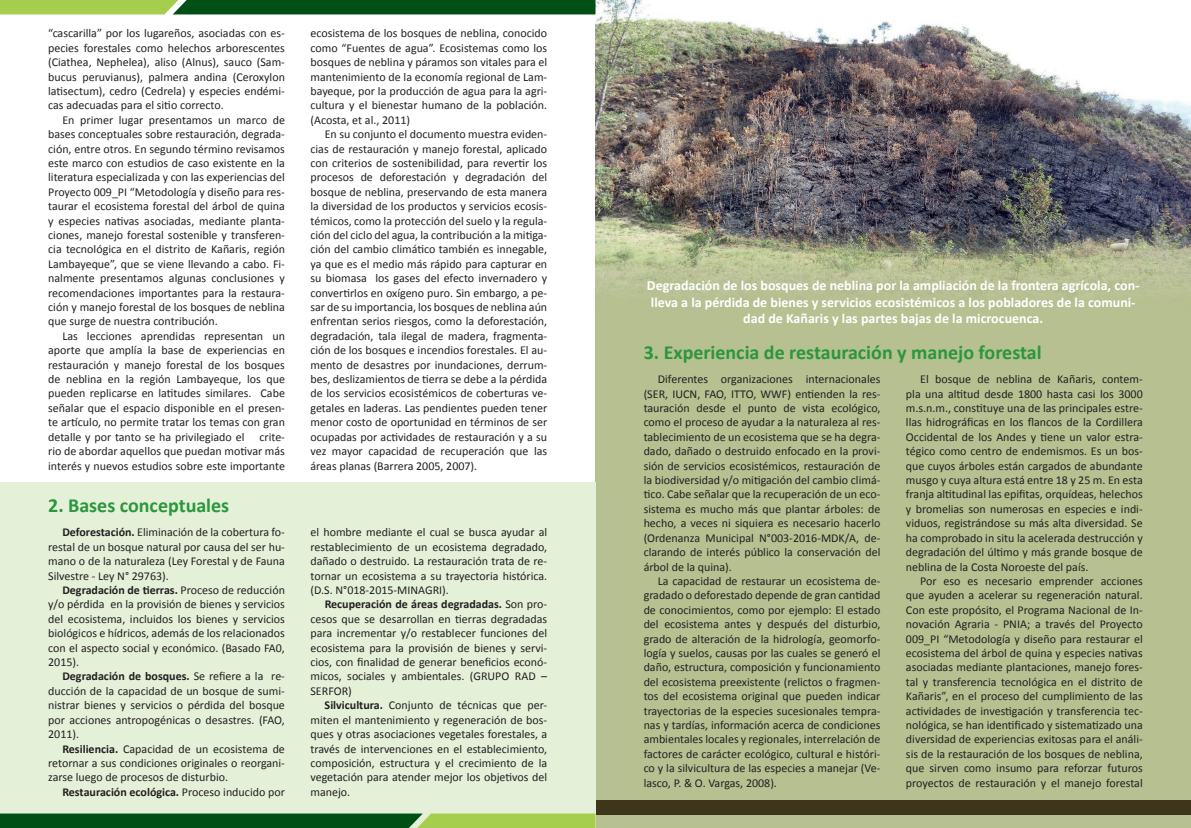
<style>
.page{position:relative;width:1191px;height:828px;background:#fff}
.page>*{position:absolute;margin:0;border:0;box-sizing:border-box;transform-origin:0 0}
.t1{font:700 20px "Calibri";color:#2a973d}
.t2{font:700 14px/16.8px "Calibri";color:#fff;text-align:center}
.t3{font:12px/14.4px "Calibri";color:#231f20;text-align:justify}
.t4{font:700 12px "Calibri";color:#231f20}
.s1{font-weight:700}
.s2{font-weight:400}
</style>
<div class="page">
<div style="left:595px;top:0;width:596px;height:828px;background:#b6c091"></div>
<img style="left:595px;top:0;width:596px;height:296px">
<div style="left:595px;top:799px;width:596px;height:15px;background:#3d361a"></div>
<div style="left:0;top:482px;width:595px;height:346px;background:#e4f0d8"></div>
<svg style="left:0;top:0;width:595px;height:14px;background:#327627"></svg>
<svg style="left:0;top:813px;width:595px;height:15px;background:#38792d"></svg>
<p class="t3" style="left:48px;top:26px;width:238px">“cascarilla” por los lugareños, asociadas con es&shy;pecies forestales como helechos arborescentes (Ciathea, Nephelea), aliso (Alnus), sauco (Sam&shy;bucus peruvianus), palmera andina (Ceroxylon latisectum), cedro (Cedrela) y especies endémi&shy;cas adecuadas para el sitio correcto.</p>
<p class="t3" style="left:48px;top:113px;width:238px;text-indent:14px">En primer lugar presentamos un marco de bases conceptuales sobre restauración, degrada&shy;ción, entre otros. En segundo término revisamos este marco con estudios de caso existente en la literatura especializada y con las experiencias del Proyecto 009_PI “Metodología y diseño para res&shy;taurar el ecosistema forestal del árbol de quina y especies nativas asociadas, mediante planta&shy;ciones, manejo forestal sostenible y transferen&shy;cia tecnológica en el distrito de Kañaris, región Lambayeque”, que se viene llevando a cabo. Fi&shy;nalmente presentamos algunas conclusiones y recomendaciones importantes para la restaura&shy;ción y manejo forestal de los bosques de neblina que surge de nuestra contribución.</p>
<p class="t3" style="left:48px;top:329px;width:238px;text-indent:14px">Las lecciones aprendidas representan un aporte que amplía la base de experiencias en restauración y manejo forestal de los bosques de neblina en la región Lambayeque, los que pueden replicarse en latitudes similares. Cabe señalar que el espacio disponible en el presen&shy;te artículo, no permite tratar los temas con gran detalle y por tanto se ha privilegiado el crite&shy;rio de abordar aquellos que puedan motivar más interés y nuevos estudios sobre este importante</p>
<h1 class="t1" style="left:48px;top:493px;width:182px">2. Bases conceptuales</h1>
<p class="t3" style="left:48px;top:525px;width:238px;text-indent:14px"><span class="s1">Deforestación.</span> Eliminación de la cobertura fo&shy;restal de un bosque natural por causa del ser hu&shy;mano o de la naturaleza (Ley Forestal y de Fauna Silvestre - Ley N° 29763).</p>
<p class="t3" style="left:48px;top:583px;width:238px;text-indent:14px"><span class="s1">Degradación de tierras.</span> Proceso de reducción y/o pérdida en la provisión de bienes y servicios del ecosistema, incluidos los bienes y servicios biológicos e hídricos, además de los relacionados con el aspecto social y económico. (Basado FA0, 2015).</p>
<p class="t3" style="left:48px;top:669px;width:238px;text-indent:14px"><span class="s1">Degradación de bosques.</span> Se refiere a la re&shy;ducción de la capacidad de un bosque de sumi&shy;nistrar bienes y servicios o pérdida del bosque por acciones antropogénicas o desastres. (FAO, 2011).</p>
<p class="t3" style="left:48px;top:741px;width:238px;text-indent:14px"><span class="s1">Resiliencia.</span> Capacidad de un ecosistema de retornar a sus condiciones originales o reorgani&shy;zarse luego de procesos de disturbio.</p>
<p class="t4" style="left:62px;top:784px;width:224px">Restauración ecológica. <span class="s2">Proceso inducido por</span></p>
<p class="t3" style="left:310px;top:26px;width:238px">ecosistema de los bosques de neblina, conocido como “Fuentes de agua”. Ecosistemas como los bosques de neblina y páramos son vitales para el mantenimiento de la economía regional de Lam&shy;bayeque, por la producción de agua para la agri&shy;cultura y el bienestar humano de la población. (Acosta, et al., 2011)</p>
<p class="t3" style="left:310px;top:127px;width:238px;text-indent:14px">En su conjunto el documento muestra eviden&shy;cias de restauración y manejo forestal, aplicado con criterios de sostenibilidad, para revertir los procesos de deforestación y degradación del bosque de neblina, preservando de esta manera la diversidad de los productos y servicios ecosis&shy;témicos, como la protección del suelo y la regula&shy;ción del ciclo del agua, la contribución a la mitiga&shy;ción del cambio climático también es innegable, ya que es el medio más rápido para capturar en su biomasa los gases del efecto invernadero y convertirlos en oxígeno puro. Sin embargo, a pe&shy;sar de su importancia, los bosques de neblina aún enfrentan serios riesgos, como la deforestación, degradación, tala ilegal de madera, fragmenta&shy;ción de los bosques e incendios forestales. El au&shy;mento de desastres por inundaciones, derrum&shy;bes, deslizamientos de tierra se debe a la pérdida de los servicios ecosistémicos de coberturas ve&shy;getales en laderas. Las pendientes pueden tener menor costo de oportunidad en términos de ser ocupadas por actividades de restauración y a su vez mayor capacidad de recuperación que las áreas planas (Barrera 2005, 2007).</p>
<p class="t3" style="left:310px;top:525px;width:238px">el hombre mediante el cual se busca ayudar al restablecimiento de un ecosistema degradado, dañado o destruido. La restauración trata de re&shy;tornar un ecosistema a su trayectoria histórica. (D.S. N°018-2015-MINAGRI).</p>
<p class="t3" style="left:310px;top:597px;width:238px;text-indent:14px"><span class="s1">Recuperación de áreas degradadas.</span> Son pro&shy;cesos que se desarrollan en tierras degradadas para incrementar y/o restablecer funciones del ecosistema para la provisión de bienes y servi&shy;cios, con finalidad de generar beneficios econó&shy;micos, sociales y ambientales. (GRUPO RAD – SERFOR)</p>
<p class="t3" style="left:310px;top:698px;width:238px;text-indent:14px"><span class="s1">Silvicultura.</span> Conjunto de técnicas que per&shy;miten el mantenimiento y regeneración de bos&shy;ques y otras asociaciones vegetales forestales, a través de intervenciones en el establecimiento, composición, estructura y el crecimiento de la vegetación para atender mejor los objetivos del manejo.</p>
<p class="t2" style="left:647px;top:277px;width:494px">Degradación de los bosques de neblina por la ampliación de la frontera agrícola, con&shy;lleva a la pérdida de bienes y servicios ecosistémicos a los pobladores de la comuni&shy;dad de Kañaris y las partes bajas de la microcuenca.</p>
<h1 class="t1" style="left:643px;top:340px;width:399px">3. Experiencia de restauración y manejo forestal</h1>
<p class="t3" style="left:643px;top:372px;width:238px;text-indent:14px">Diferentes organizaciones internacionales (SER, IUCN, FAO, ITTO, WWF) entienden la res&shy;tauración desde el punto de vista ecológico, como el proceso de ayudar a la naturaleza al res&shy;tablecimiento de un ecosistema que se ha degra&shy;dado, dañado o destruido enfocado en la provi&shy;sión de servicios ecosistémicos, restauración de la biodiversidad y/o mitigación del cambio climá&shy;tico. Cabe señalar que la recuperación de un eco&shy;sistema es mucho más que plantar árboles: de hecho, a veces ni siquiera es necesario hacerlo (Ordenanza Municipal N°003-2016-MDK/A, de&shy;clarando de interés público la conservación del árbol de la quina).</p>
<p class="t3" style="left:643px;top:574px;width:238px;text-indent:14px">La capacidad de restaurar un ecosistema de&shy;gradado o deforestado depende de gran cantidad de conocimientos, como por ejemplo: El estado del ecosistema antes y después del disturbio, grado de alteración de la hidrología, geomorfo&shy;logía y suelos, causas por las cuales se generó el daño, estructura, composición y funcionamiento del ecosistema preexistente (relictos o fragmen&shy;tos del ecosistema original que pueden indicar trayectorias de la especies sucesionales tempra&shy;nas y tardías, información acerca de condiciones ambientales locales y regionales, interrelación de factores de carácter ecológico, cultural e históri&shy;co y la silvicultura de las especies a manejar (Ve&shy;lasco, P. &amp; O. Vargas, 2008).</p>
<p class="t3" style="left:906px;top:372px;width:238px;text-indent:14px">El bosque de neblina de Kañaris, contem&shy;pla una altitud desde 1800 hasta casi los 3000 m.s.n.m., constituye una de las principales estre&shy;llas hidrográficas en los flancos de la Cordillera Occidental de los Andes y tiene un valor estra&shy;tégico como centro de endemismos. Es un bos&shy;que cuyos árboles están cargados de abundante musgo y cuya altura está entre 18 y 25 m. En esta franja altitudinal las epifitas, orquídeas, helechos y bromelias son numerosas en especies e indi&shy;viduos, registrándose su más alta diversidad. Se ha comprobado in situ la acelerada destrucción y degradación del último y más grande bosque de neblina de la Costa Noroeste del país.</p>
<p class="t3" style="left:906px;top:574px;width:238px;text-indent:14px">Por eso es necesario emprender acciones que ayuden a acelerar su regeneración natural.<br>Con este propósito, el Programa Nacional de In&shy;novación Agraria - PNIA; a través del Proyecto 009_PI “Metodología y diseño para restaurar el ecosistema del árbol de quina y especies nativas asociadas mediante plantaciones, manejo fores&shy;tal y transferencia tecnológica en el distrito de Kañaris”, en el proceso del cumplimiento de las actividades de investigación y transferencia tec&shy;nológica, se han identificado y sistematizado una diversidad de experiencias exitosas para el análi&shy;sis de la restauración de los bosques de neblina, que sirven como insumo para reforzar futuros proyectos de restauración y el manejo forestal</p>
</div>
